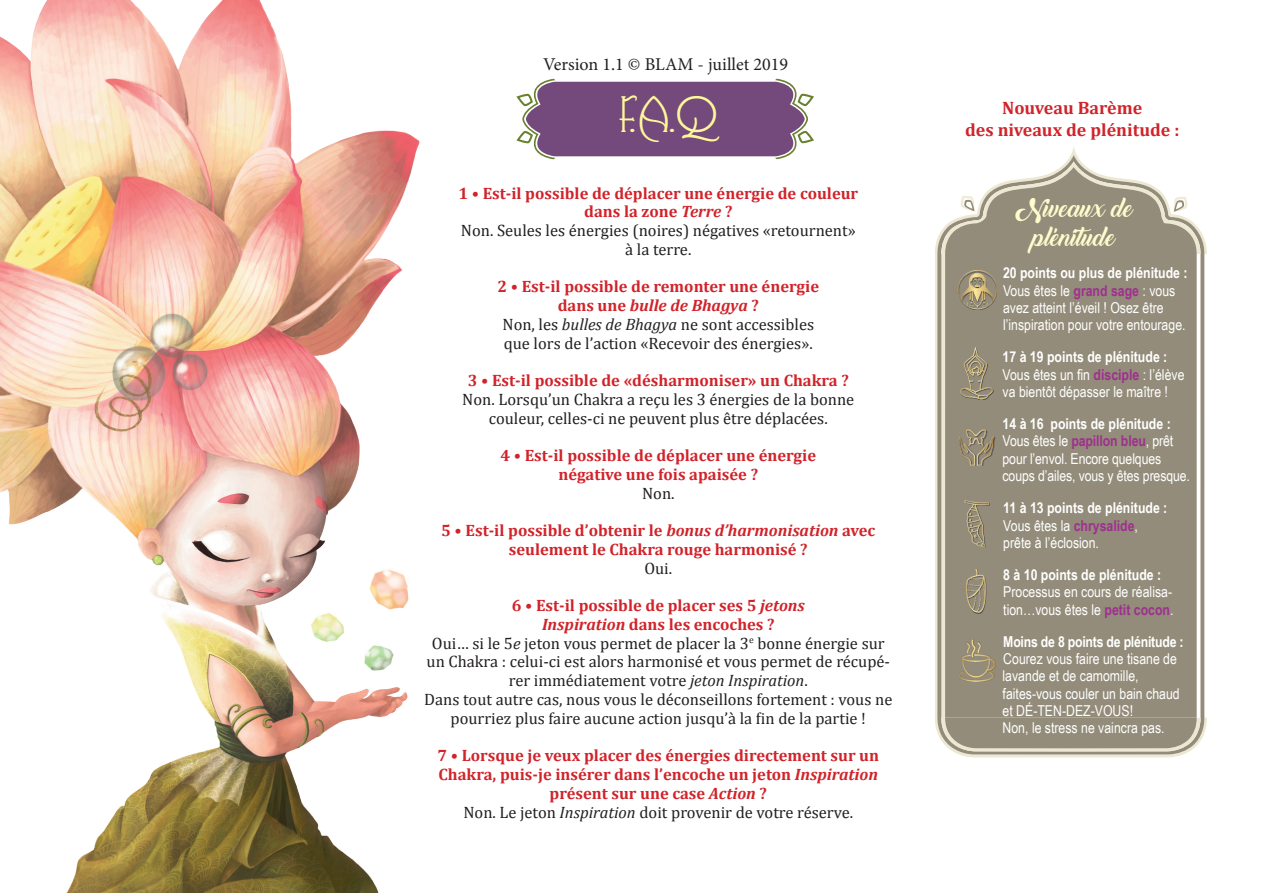
<style>
.page{position:relative;width:1263px;height:893px;background:#fff}
.page>*{position:absolute;margin:0;border:0;box-sizing:border-box;transform-origin:0 0}
.t1{font:37.95px "Connie";color:#fff79a}
.t2{font:24px/28.8px "Backto Black Demo";color:#fffbcc;text-align:center}
.t3{font:700 18px/21.6px "Cambria";color:#d1232a;text-align:center}
.t4{font:18px "Minion Pro";color:#231f20}
.t5{font:16.5px/18.8px "Cambria";color:#231f20;text-align:center}
.t6{font:700 16.5px/19px "Cambria";color:#d1232a;text-align:center}
.t7{font:15px/17.2px "Arial Narrow";color:#fff}
.t8{font:700 15px "Arial Narrow";letter-spacing:-.015em;color:#fff}
.s1{font-weight:700;color:#d1232a}
.s2{font-weight:700;font-style:italic;color:#d1232a}
.s3{font-style:italic}
.s4{font-weight:400;color:#231f20}
.s5{font-weight:400;font-style:italic;color:#231f20}
.s6{font-weight:700}
.s7{font-weight:700;color:#9e308f}
</style>
<div class="page">
<img style="left:0;top:0;width:420px;height:893px">
<svg style="left:516px;top:79px;width:298px;height:80px;background:#8a688e"></svg>
<img style="left:287px;top:546px;width:133px;height:153px">
<div style="left:935px;top:254px;width:10px;height:464px;background:#ede8d1"></div>
<div style="left:937px;top:254px;width:267px;height:464px;background:#948c7a"></div>
<svg style="left:935px;top:718px;width:272px;height:39px;background:#a9a291"></svg>
<svg style="left:935px;top:146px;width:272px;height:108px"></svg>
<img style="left:949px;top:345px;width:54px;height:59px">
<img style="left:955px;top:428px;width:40px;height:40px">
<div style="left:958px;top:271px;width:39px;height:39px;background:#231f20;opacity:.75"></div>
<img style="left:956px;top:271px;width:40px;height:40px">
<img style="left:954px;top:499px;width:47px;height:50px">
<img style="left:951px;top:569px;width:49px;height:47px">
<div style="left:958px;top:639px;width:38px;height:43px;background:#231f20;opacity:.75"></div>
<img style="left:956px;top:636px;width:39px;height:47px">
<p class="t4" style="left:543px;top:52px;width:246px">Version 1.1 © BLAM - juillet 2019</p>
<h1 class="t1" style="left:618px;top:85px;width:102px">F.A.Q</h1>
<p class="t5" style="left:458px;top:183px;width:401px"><span class="s1">1 • Est-il possible de déplacer une énergie de couleur dans la zone</span> <span class="s2">Terre</span> <span class="s1">?<br></span>Non. Seules les énergies (noires) négatives «retournent» à la terre.</p>
<p class="t5" style="left:497px;top:277px;width:323px"><span class="s1">2 • Est-il possible de remonter une énergie dans une</span> <span class="s2">bulle de Bhagya</span> <span class="s1">?<br></span>Non, les <span class="s3">bulles de Bhagya</span> ne sont accessibles que lors de l’action «Recevoir des énergies».</p>
<p class="t6" style="left:468px;top:370px;width:383px">3 • Est-il possible de «désharmoniser» un Chakra ?</p>
<p class="t5" style="left:462px;top:390px;width:393px">Non. Lorsqu’un Chakra a reçu les 3 énergies de la bonne couleur, celles-ci ne peuvent plus être déplacées.</p>
<p class="t6" style="left:500px;top:445px;width:317px">4 • Est-il possible de déplacer une énergie négative une fois apaisée ?</p>
<p class="t5" style="left:642px;top:483px;width:34px">Non.</p>
<p class="t6" style="left:441px;top:520px;width:436px">5 • Est-il possible d’obtenir le <span class="s3">bonus d’harmonisation</span> avec seulement le Chakra rouge harmonisé ?</p>
<p class="t5" style="left:644px;top:558px;width:29px">Oui.</p>
<p class="t5" style="left:424px;top:596px;width:470px"><span class="s1">6 • Est-il possible de placer ses 5</span> <span class="s2">jetons<br>Inspiration</span> <span class="s1">dans les encoches ?<br></span>Oui… si le 5<span class="s3">e</span> jeton vous permet de placer la 3<sup>e</sup> bonne énergie sur un Chakra : celui-ci est alors harmonisé et vous permet de récupé&shy;rer immédiatement votre <span class="s3">jeton Inspiration</span>.<br>Dans tout autre cas, nous vous le déconseillons fortement : vous ne pourriez plus faire aucune action jusqu’à la fin de la partie !</p>
<p class="t6" style="left:437px;top:745px;width:443px">7 • Lorsque je veux placer des énergies directement sur un Chakra, puis-je insérer dans l’encoche un jeton <span class="s3">Inspiration </span>présent sur une case <span class="s3">Action</span> ?<br><span class="s4">Non. Le jeton</span> <span class="s5">Inspiration</span> <span class="s4">doit provenir de votre réserve.</span></p>
<p class="t3" style="left:965px;top:96px;width:216px">Nouveau Barème<br>des niveaux de plénitude :</p>
<h2 class="t2" style="left:1015px;top:194px;width:119px">Niveaux de plénitude</h2>
<p class="t7" style="left:1003px;top:264px;width:186px"><span class="s6">20 points ou plus de plénitude :<br></span>Vous êtes le <span class="s7">grand sage</span> : vous avez atteint l’éveil ! Osez être l’inspiration pour votre entourage.</p>
<p class="t7" style="left:1002px;top:348px;width:183px"><span class="s6">17 à 19 points de plénitude :<br></span>Vous êtes un fin <span class="s7">disciple</span> : l’élève va bientôt dépasser le maître !</p>
<p class="t7" style="left:1002px;top:415px;width:189px"><span class="s6">14 à 16 points de plénitude :<br></span>Vous êtes le <span class="s7">papillon bleu</span>, prêt pour l’envol. Encore quelques coups d’ailes, vous y êtes presque.</p>
<p class="t7" style="left:1003px;top:499px;width:166px"><span class="s6">11 à 13 points de plénitude :<br></span>Vous êtes la <span class="s7">chrysalide</span>, prête à l’éclosion.</p>
<p class="t8" style="left:1003px;top:563px;width:159px">8 à 10 points de plénitude :</p>
<p class="t7" style="left:1003px;top:583px;width:172px">Processus en cours de réalisa&shy;tion…vous êtes le <span class="s7">petit cocon</span>.</p>
<p class="t8" style="left:1003px;top:630px;width:182px">Moins de 8 points de plénitude :</p>
<p class="t7" style="left:1002px;top:649px;width:179px">Courez vous faire une tisane de lavande et de camomille, faites-vous couler un bain chaud et DÉ-TEN-DEZ-VOUS!<br>Non, le stress ne vaincra pas.</p>
</div>
